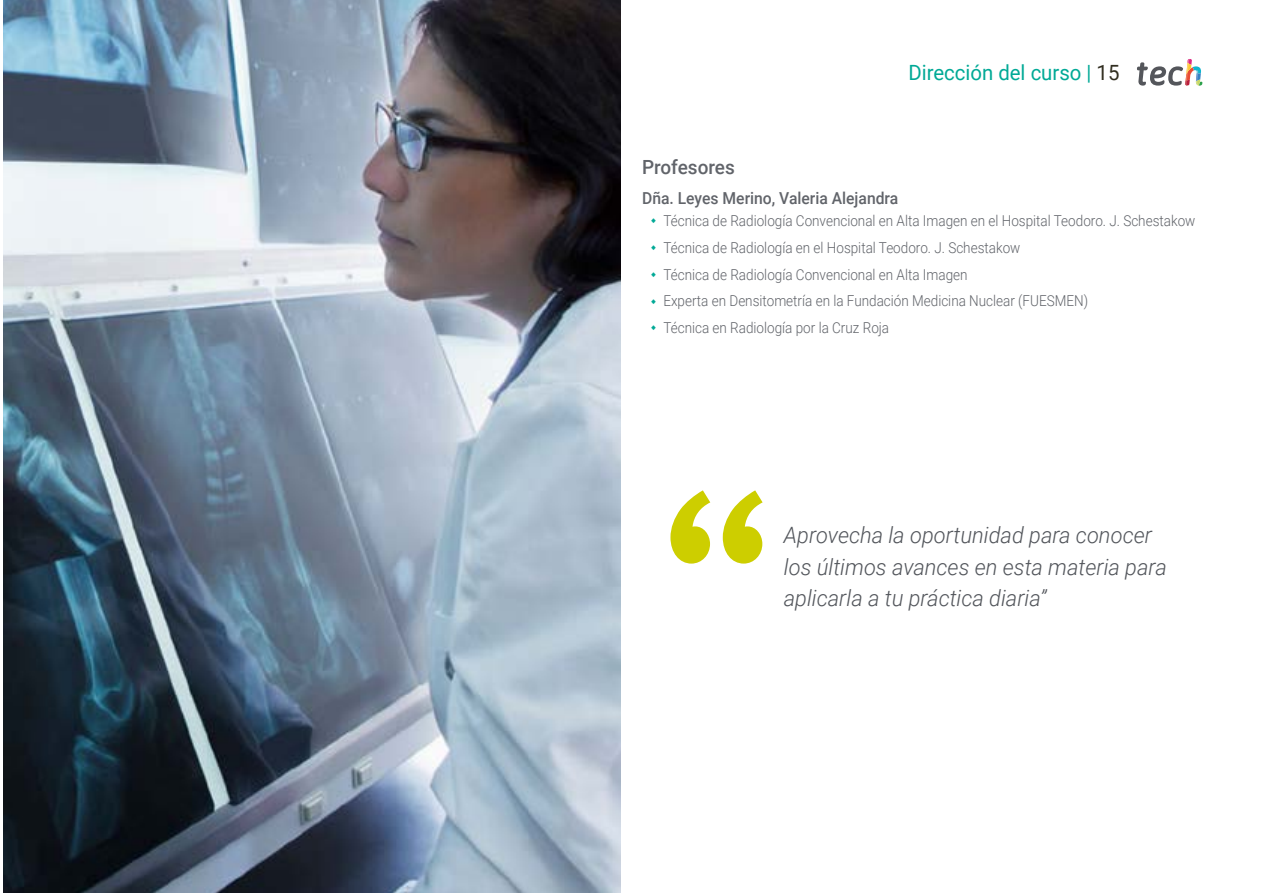
<style>
.page{position:relative;width:1263px;height:893px;background:#fff}
.page>*{position:absolute;margin:0;border:0;box-sizing:border-box;transform-origin:0 0}
.t1{font:italic 300 22.5px/31.5px "Roboto";color:#52555b}
.t2{font:21px "Roboto";color:#00a996}
.t3{font:500 19.5px "Roboto";color:#61646a}
.t4{font:500 16.5px "Roboto";color:#61646a;scale:.95 1}
.t5{font:300 15px/26.7px "Roboto";color:#61646a;scale:.9 1}
.s1{color:#312e20}
</style>
<div class="page">
<img style="left:3px;top:0;width:618px;height:893px">
<svg style="left:670px;top:490px;width:93px;height:74px"></svg>
<svg style="left:1137px;top:59px;width:65px;height:27px"></svg>
<h2 class="t2" style="left:908px;top:57px;width:213px">Dirección del curso | <span class="s1">15</span></h2>
<h3 class="t3" style="left:642px;top:154px;width:94px">Profesores</h3>
<p class="t4" style="left:642px;top:186px;width:271px">Dña. Leyes Merino, Valeria Alejandra</p>
<p class="t5" style="left:663px;top:207px;width:593px">Técnica de Radiología Convencional en Alta Imagen en el Hospital Teodoro. J. Schestakow Técnica de Radiología en el Hospital Teodoro. J. Schestakow<br>Técnica de Radiología Convencional en Alta Imagen<br>Experta en Densitometría en la Fundación Medicina Nuclear (FUESMEN)<br>Técnica en Radiología por la Cruz Roja</p>
<h1 class="t1" style="left:784px;top:519px;width:384px">Aprovecha la oportunidad para conocer los últimos avances en esta materia para aplicarla a tu práctica diaria”</h1>
</div>
